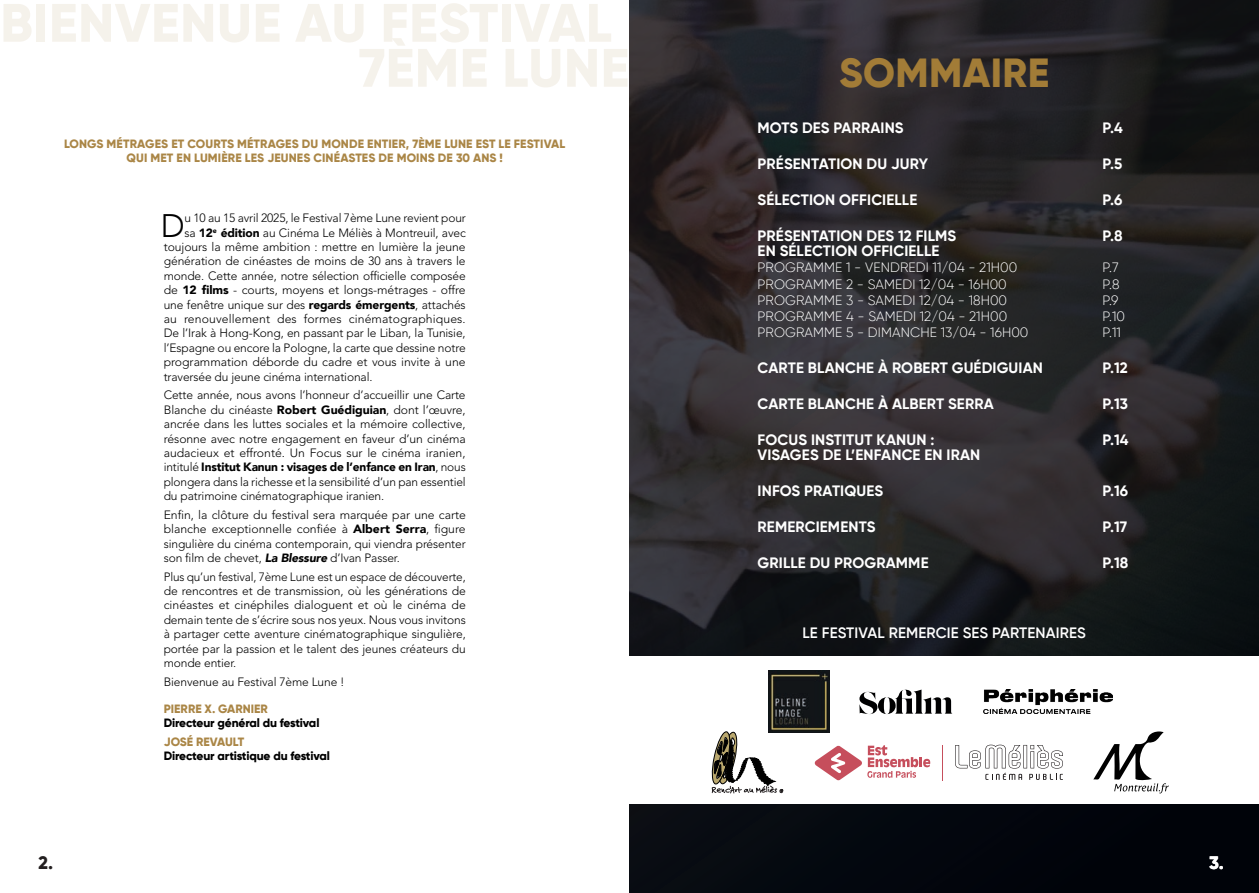
<style>
.page{position:relative;width:1259px;height:893px;background:#fff}
.page>*{position:absolute;margin:0;border:0;box-sizing:border-box;transform-origin:0 0}
.t1{font:800 40.5px "Gilroy";letter-spacing:.01em;color:#a27c37}
.Corps_Texte{font:300 32.4px "Avenir LT Std";color:#010101}
.t2{font:800 18px "Gilroy";color:#fff}
.t3{font:800 18px "Gilroy";color:#231f20}
.t4{font:700 15px/15px "Gilroy";letter-spacing:.01em;color:#fff}
.Corps_Texte_Noir{font:600 15px "Gilroy";letter-spacing:.01em;color:#fff}
.t5{font:300 13.5px "Gilroy";letter-spacing:.01em;color:#fff}
.Corps_Texte-2{font:300 12px/14.4px "Avenir LT Std";letter-spacing:-.01em;color:#010101;text-align:justify}
.Corps_Texte-3{font:800 12px/14.4px "Gilroy";letter-spacing:.01em;color:#aa8646;text-align:center}
.Corps_Texte-4{font:800 12px "Gilroy";letter-spacing:-.01em;color:#010101}
.Corps_Texte-5{font:300 12px "Avenir LT Std";letter-spacing:.01em;color:#010101}
.s1{font-family:"Avenir LT";font-weight:900}
.s2{font-family:"Avenir LT";font-weight:900;font-style:italic}
</style>
<div class="page">
<div style="left:629px;top:0;width:630px;height:893px;background:#03060e"></div>
<img style="left:629px;top:0;width:630px;height:657px">
<div style="left:629px;top:657px;width:630px;height:147px;background:#fff"></div>
<svg style="left:859px;top:690px;width:93px;height:24px"></svg>
<img style="left:983px;top:690px;width:129px;height:24px">
<svg style="left:711px;top:731px;width:72px;height:62px"></svg>
<svg style="left:1023px;top:745px;width:4px;height:23px"></svg>
<hr style="left:1024px;top:745px;width:2px;height:23px;background:#231f20">
<svg style="left:955px;top:745px;width:67px;height:35px"></svg>
<svg style="left:1029px;top:745px;width:34px;height:35px"></svg>
<hr style="left:942px;top:745px;width:1px;height:35px;background:#c64e5c">
<svg style="left:815px;top:745px;width:115px;height:35px"></svg>
<img style="left:768px;top:671px;width:61px;height:62px">
<svg style="left:1093px;top:731px;width:75px;height:62px"></svg>
<p class="Corps_Texte-3" style="left:64px;top:137px;width:503px">LONGS MÉTRAGES ET COURTS MÉTRAGES DU MONDE ENTIER, 7ÈME LUNE EST LE FESTIVAL<br>QUI MET EN LUMIÈRE LES JEUNES CINÉASTES DE MOINS DE 30 ANS !</p>
<p class="Corps_Texte" style="left:161px;top:206px;width:25px">D</p>
<p class="Corps_Texte-2" style="left:184px;top:211px;width:283px">u 10 au 15 avril 2025, le Festival 7ème Lune revient pour</p>
<p class="Corps_Texte-2" style="left:184px;top:225px;width:283px">sa <span class="s1">12</span><sup>e</sup> <span class="s1">édition</span> au Cinéma Le Méliès à Montreuil, avec</p>
<p class="Corps_Texte-2" style="left:164px;top:240px;width:303px">toujours la même ambition : mettre en lumière la jeune</p>
<p class="Corps_Texte-2" style="left:164px;top:254px;width:303px">génération de cinéastes de moins de 30 ans à travers le</p>
<p class="Corps_Texte-2" style="left:164px;top:269px;width:303px">monde. Cette année, notre sélection officielle composée</p>
<p class="Corps_Texte-2" style="left:164px;top:283px;width:303px">de <span class="s1">12 films</span> - courts, moyens et longs-métrages - offre</p>
<p class="Corps_Texte-2" style="left:164px;top:297px;width:303px">une fenêtre unique sur des <span class="s1">regards émergents</span>, attachés</p>
<p class="Corps_Texte-5" style="left:164px;top:312px;width:303px">au renouvellement des formes cinématographiques.</p>
<p class="Corps_Texte-2" style="left:164px;top:326px;width:303px">De l’Irak à Hong-Kong, en passant par le Liban, la Tunisie,</p>
<p class="Corps_Texte-2" style="left:164px;top:341px;width:303px">l’Espagne ou encore la Pologne, la carte que dessine notre</p>
<p class="Corps_Texte-2" style="left:164px;top:355px;width:303px">programmation déborde du cadre et vous invite à une</p>
<p class="Corps_Texte-2" style="left:164px;top:369px;width:210px">traversée du jeune cinéma international.</p>
<p class="Corps_Texte-2" style="left:164px;top:388px;width:303px">Cette année, nous avons l’honneur d’accueillir une Carte Blanche du cinéaste <span class="s1">Robert Guédiguian</span>, dont l’œuvre, ancrée dans les luttes sociales et la mémoire collective, résonne avec notre engagement en faveur d’un cinéma audacieux et effronté. Un Focus sur le cinéma iranien, intitulé <span class="s1">Institut Kanun : visages de l’enfance en Iran</span>, nous plongera dans la richesse et la sensibilité d’un pan essentiel du patrimoine cinématographique iranien.</p>
<p class="Corps_Texte-2" style="left:164px;top:507px;width:304px">Enfin, la clôture du festival sera marquée par une carte blanche exceptionnelle confiée à <span class="s1">Albert Serra</span>, figure singulière du cinéma contemporain, qui viendra présenter son film de chevet, <span class="s2">La Blessure</span> d’Ivan Passer.</p>
<p class="Corps_Texte-2" style="left:164px;top:569px;width:304px">Plus qu’un festival, 7ème Lune est un espace de découverte, de rencontres et de transmission, où les générations de cinéastes et cinéphiles dialoguent et où le cinéma de demain tente de s’écrire sous nos yeux. Nous vous invitons à partager cette aventure cinématographique singulière, portée par la passion et le talent des jeunes créateurs du monde entier.</p>
<p class="Corps_Texte-2" style="left:164px;top:674px;width:182px">Bienvenue au Festival 7ème Lune !</p>
<p class="Corps_Texte-3" style="left:164px;top:701px;width:106px">PIERRE X. GARNIER</p>
<p class="Corps_Texte-4" style="left:164px;top:715px;width:157px">Directeur général du festival</p>
<p class="Corps_Texte-3" style="left:164px;top:734px;width:82px">JOSÉ REVAULT</p>
<p class="Corps_Texte-4" style="left:164px;top:748px;width:168px">Directeur artistique du festival</p>
<h3 class="t3" style="left:38px;top:851px;width:16px">2.</h3>
<p class="t1" style="left:839px;top:48px;width:211px">SOMMAIRE</p>
<p class="t4" style="left:757px;top:120px;width:147px">MOTS DES PARRAINS</p>
<p class="t4" style="left:757px;top:156px;width:172px">PRÉSENTATION DU JURY</p>
<p class="t4" style="left:757px;top:192px;width:161px">SÉLECTION OFFICIELLE</p>
<p class="t4" style="left:757px;top:228px;width:200px">PRÉSENTATION DES 12 FILMS<br>EN SÉLECTION OFFICIELLE</p>
<p class="t5" style="left:757px;top:259px;width:261px">PROGRAMME 1 - VENDREDI 11/04 - 21H00</p>
<p class="t5" style="left:757px;top:276px;width:251px">PROGRAMME 2 - SAMEDI 12/04 - 16H00</p>
<p class="t5" style="left:757px;top:292px;width:251px">PROGRAMME 3 - SAMEDI 12/04 - 18H00</p>
<p class="t5" style="left:757px;top:308px;width:251px">PROGRAMME 4 - SAMEDI 12/04 - 21H00</p>
<p class="t5" style="left:757px;top:324px;width:272px">PROGRAMME 5 - DIMANCHE 13/04 - 16H00</p>
<p class="t4" style="left:757px;top:360px;width:287px">CARTE BLANCHE À ROBERT GUÉDIGUIAN</p>
<p class="t4" style="left:757px;top:396px;width:238px">CARTE BLANCHE À ALBERT SERRA</p>
<p class="t4" style="left:757px;top:432px;width:224px">FOCUS INSTITUT KANUN :<br>VISAGES DE L’ENFANCE EN IRAN</p>
<p class="t4" style="left:757px;top:483px;width:127px">INFOS PRATIQUES</p>
<p class="t4" style="left:757px;top:519px;width:119px">REMERCIEMENTS</p>
<p class="t4" style="left:757px;top:555px;width:172px">GRILLE DU PROGRAMME</p>
<p class="t4" style="left:1102px;top:120px;width:22px">P.4</p>
<p class="t4" style="left:1102px;top:156px;width:21px">P.5</p>
<p class="t4" style="left:1102px;top:192px;width:21px">P.6</p>
<p class="t4" style="left:1102px;top:228px;width:21px">P.8</p>
<p class="t5" style="left:1102px;top:259px;width:18px">P.7</p>
<p class="t5" style="left:1102px;top:276px;width:18px">P.8</p>
<p class="t5" style="left:1102px;top:292px;width:17px">P.9</p>
<p class="t5" style="left:1102px;top:308px;width:24px">P.10</p>
<p class="t5" style="left:1102px;top:324px;width:20px">P.11</p>
<p class="t4" style="left:1102px;top:360px;width:27px">P.12</p>
<p class="t4" style="left:1102px;top:396px;width:27px">P.13</p>
<p class="t4" style="left:1102px;top:432px;width:27px">P.14</p>
<p class="t4" style="left:1102px;top:483px;width:27px">P.16</p>
<p class="t4" style="left:1102px;top:519px;width:26px">P.17</p>
<p class="t4" style="left:1102px;top:555px;width:27px">P.18</p>
<p class="Corps_Texte_Noir" style="left:802px;top:624px;width:285px">LE FESTIVAL REMERCIE SES PARTENAIRES</p>
<p class="t2" style="left:1209px;top:851px;width:16px">3.</p>
</div>
